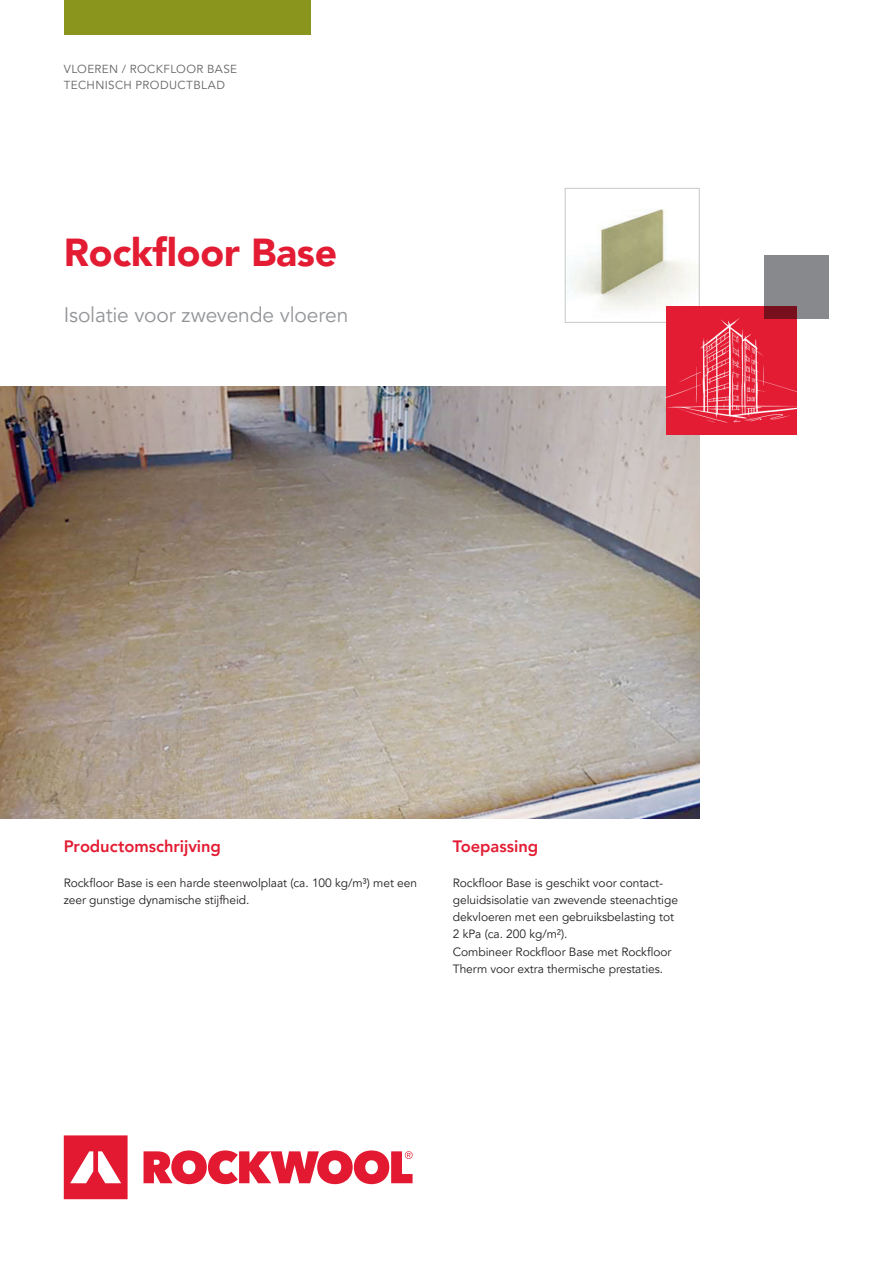
<style>
.page{position:relative;width:893px;height:1263px;background:#fff}
.page>*{position:absolute;margin:0;border:0;box-sizing:border-box;transform-origin:0 0}
.t1{font:900 39px "Avenir LT Pro";letter-spacing:-.005em;color:#e31c33}
.t2{font:21px "Avenir LT Pro";letter-spacing:-.01em;color:#939598}
.t3{font:800 16.5px "Avenir LT Pro";letter-spacing:-.005em;color:#e31c33}
.t4{font:12px/17.2px "Avenir LT Pro";letter-spacing:-.005em;color:#231f20}
.t5{font:11.7px/16.5px "Avenir LT Pro";letter-spacing:.035em;color:#636366}
</style>
<div class="page">
<img style="left:571px;top:209px;width:120px;height:99px">
<div style="left:565px;top:188px;width:135px;height:135px;border:1px solid #c7c8ca"></div>
<img style="left:0;top:387px;width:699px;height:431px">
<svg style="left:64px;top:1135px;width:349px;height:64px"></svg>
<div style="left:64px;top:0;width:246px;height:34px;background:#8a951e"></div>
<div style="left:666px;top:306px;width:130px;height:128px;background:#e31c33"></div>
<img style="left:666px;top:317px;width:130px;height:106px">
<div style="left:764px;top:255px;width:65px;height:64px;background:#87898c"></div>
<p class="t5" style="left:64px;top:61px;width:175px">VLOEREN / ROCKFLOOR BASE<br>TECHNISCH PRODUCTBLAD</p>
<h1 class="t1" style="left:64px;top:229px;width:275px">Rockfloor Base</h1>
<h2 class="t2" style="left:64px;top:302px;width:286px">Isolatie voor zwevende vloeren</h2>
<h3 class="t3" style="left:64px;top:837px;width:159px">Productomschrijving</h3>
<p class="t4" style="left:64px;top:874px;width:355px">Rockfloor Base is een harde steenwolplaat (ca. 100 kg/m³) met een zeer gunstige dynamische stijfheid.</p>
<h3 class="t3" style="left:453px;top:837px;width:87px">Toepassing</h3>
<p class="t4" style="left:453px;top:874px;width:227px">Rockfloor Base is geschikt voor contact&shy;geluidsisolatie van zwevende steenachtige dekvloeren met een gebruiksbelasting tot 2 kPa (ca. 200 kg/m²).<br>Combineer Rockfloor Base met Rockfloor Therm voor extra thermische prestaties.</p>
</div>
